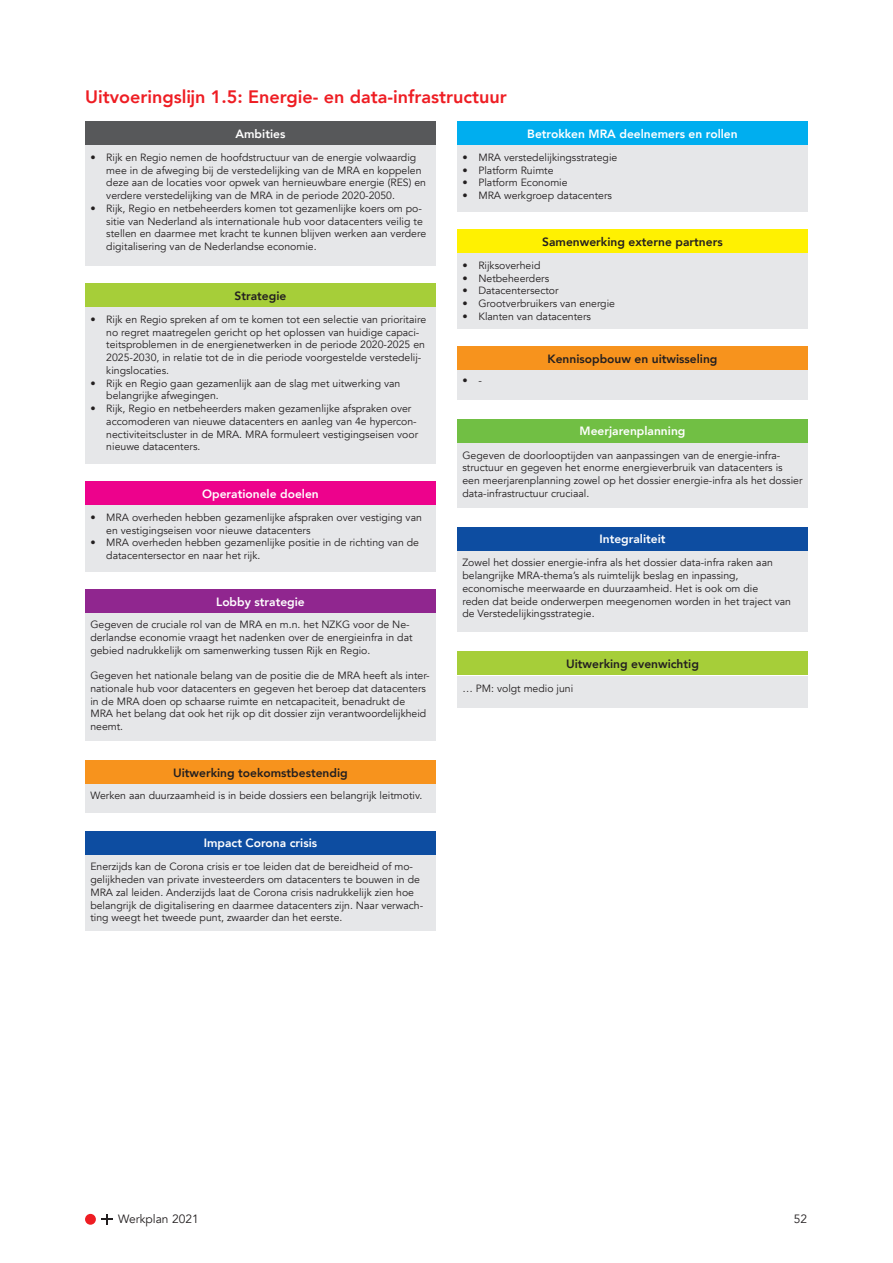
<style>
.page{position:relative;width:893px;height:1263px;background:#fff}
.page>*{position:absolute;margin:0;border:0;box-sizing:border-box;transform-origin:0 0}
.Hoofdkop{font:800 18px "Avenir";color:#ee1d23}
.t1{font:800 12px "Avenir";color:#fff}
.t2{font:800 12px "Avenir";color:#231f20}
.t3{font:12px "Avenir";color:#231f20}
.opsomming_bullets{font:10.5px/12.8px "Avenir";color:#231f20}
</style>
<div class="page">
<svg style="left:101px;top:1214px;width:11px;height:10px"></svg>
<div style="left:85px;top:1214px;width:11px;height:11px;background:#ee1d23;border-radius:50%"></div>
<div style="left:85px;top:145px;width:351px;height:120px;background:#e6e7e9"></div>
<div style="left:457px;top:145px;width:351px;height:66px;background:#e6e7e9"></div>
<div style="left:85px;top:307px;width:351px;height:156px;background:#e6e7e9"></div>
<div style="left:457px;top:253px;width:351px;height:76px;background:#e6e7e9"></div>
<div style="left:85px;top:505px;width:351px;height:66px;background:#e6e7e9"></div>
<div style="left:457px;top:368px;width:351px;height:32px;background:#e6e7e9"></div>
<div style="left:85px;top:612px;width:351px;height:129px;background:#e6e7e9"></div>
<div style="left:457px;top:443px;width:351px;height:64px;background:#e6e7e9"></div>
<div style="left:457px;top:551px;width:351px;height:80px;background:#e6e7e9"></div>
<div style="left:85px;top:121px;width:351px;height:24px;background:#57585a"></div>
<div style="left:457px;top:121px;width:351px;height:24px;background:#00aeef"></div>
<div style="left:85px;top:283px;width:351px;height:24px;background:#a6ce39"></div>
<div style="left:457px;top:229px;width:351px;height:24px;background:#fff101"></div>
<div style="left:457px;top:346px;width:351px;height:24px;background:#f7931d"></div>
<div style="left:457px;top:419px;width:351px;height:24px;background:#71bf44"></div>
<div style="left:457px;top:527px;width:351px;height:24px;background:#0d4da1"></div>
<div style="left:85px;top:589px;width:351px;height:24px;background:#90268f"></div>
<div style="left:85px;top:481px;width:351px;height:24px;background:#ed028c"></div>
<div style="left:85px;top:783px;width:351px;height:30px;background:#e6e7e9"></div>
<div style="left:85px;top:854px;width:351px;height:77px;background:#e6e7e9"></div>
<div style="left:457px;top:676px;width:351px;height:31px;background:#e6e7e9"></div>
<div style="left:85px;top:760px;width:351px;height:24px;background:#f7931d"></div>
<div style="left:85px;top:831px;width:351px;height:24px;background:#0d4da1"></div>
<div style="left:457px;top:651px;width:351px;height:24px;background:#a6ce39"></div>
<p class="Hoofdkop" style="left:85px;top:83px;width:423px">Uitvoeringslijn 1.5: Energie- en data-infrastructuur</p>
<p class="t1" style="left:236px;top:124px;width:51px">Ambities</p>
<p class="t1" style="left:527px;top:124px;width:212px">Betrokken MRA deelnemers en rollen</p>
<p class="opsomming_bullets" style="left:106px;top:151px;width:321px;text-indent:-16px">• Rijk en Regio nemen de hoofdstructuur van de energie volwaardig mee in de afweging bij de verstedelijking van de MRA en koppelen deze aan de locaties voor opwek van hernieuwbare energie (RES) en verdere verstedelijking van de MRA in de periode 2020-2050.</p>
<p class="opsomming_bullets" style="left:106px;top:202px;width:321px;text-indent:-16px">• Rijk, Regio en netbeheerders komen tot gezamenlijke koers om po&shy;sitie van Nederland als internationale hub voor datacenters veilig te stellen en daarmee met kracht te kunnen blijven werken aan verdere digitalisering van de Nederlandse economie.</p>
<p class="t2" style="left:235px;top:286px;width:53px">Strategie</p>
<p class="opsomming_bullets" style="left:106px;top:313px;width:321px;text-indent:-16px">• Rijk en Regio spreken af om te komen tot een selectie van prioritaire no regret maatregelen gericht op het oplossen van huidige capaci&shy;teitsproblemen in de energienetwerken in de periode 2020-2025 en 2025-2030, in relatie tot de in die periode voorgestelde verstedelij&shy;kingslocaties.</p>
<p class="opsomming_bullets" style="left:106px;top:377px;width:296px;text-indent:-16px">• Rijk en Regio gaan gezamenlijk aan de slag met uitwerking van belangrijke afwegingen.</p>
<p class="opsomming_bullets" style="left:106px;top:402px;width:313px;text-indent:-16px">• Rijk, Regio en netbeheerders maken gezamenlijke afspraken over accomoderen van nieuwe datacenters en aanleg van 4e hypercon&shy;nectiviteitscluster in de MRA. MRA formuleert vestigingseisen voor nieuwe datacenters.</p>
<p class="t1" style="left:202px;top:484px;width:118px">Operationele doelen</p>
<p class="opsomming_bullets" style="left:106px;top:511px;width:317px;text-indent:-16px">• MRA overheden hebben gezamenlijke afspraken over vestiging van en vestigingseisen voor nieuwe datacenters</p>
<p class="opsomming_bullets" style="left:106px;top:537px;width:314px;text-indent:-16px">• MRA overheden hebben gezamenlijke positie in de richting van de datacentersector en naar het rijk.</p>
<p class="t1" style="left:216px;top:592px;width:90px">Lobby strategie</p>
<p class="opsomming_bullets" style="left:90px;top:618px;width:324px">Gegeven de cruciale rol van de MRA en m.n. het NZKG voor de Ne&shy;derlandse economie vraagt het nadenken over de energieinfra in dat gebied nadrukkelijk om samenwerking tussen Rijk en Regio.</p>
<p class="opsomming_bullets" style="left:90px;top:669px;width:341px">Gegeven het nationale belang van de positie die de MRA heeft als inter&shy;nationale hub voor datacenters en gegeven het beroep dat datacenters in de MRA doen op schaarse ruimte en netcapaciteit, benadrukt de MRA het belang dat ook het rijk op dit dossier zijn verantwoordelijkheid neemt.</p>
<p class="t2" style="left:173px;top:763px;width:176px">Uitwerking toekomstbestendig</p>
<p class="opsomming_bullets" style="left:90px;top:789px;width:333px">Werken aan duurzaamheid is in beide dossiers een belangrijk leitmotiv.</p>
<p class="t1" style="left:204px;top:834px;width:115px">Impact Corona crisis</p>
<p class="opsomming_bullets" style="left:90px;top:860px;width:334px">Enerzijds kan de Corona crisis er toe leiden dat de bereidheid of mo&shy;gelijkheden van private investeerders om datacenters te bouwen in de MRA zal leiden. Anderzijds laat de Corona crisis nadrukkelijk zien hoe belangrijk de digitalisering en daarmee datacenters zijn. Naar verwach&shy;ting weegt het tweede punt, zwaarder dan het eerste.</p>
<p class="opsomming_bullets" style="left:462px;top:151px;width:156px">• MRA verstedelijkingsstrategie</p>
<p class="opsomming_bullets" style="left:462px;top:164px;width:93px">• Platform Ruimte</p>
<p class="opsomming_bullets" style="left:462px;top:177px;width:107px">• Platform Economie</p>
<p class="opsomming_bullets" style="left:462px;top:189px;width:151px">• MRA werkgroep datacenters</p>
<p class="t2" style="left:542px;top:232px;width:182px">Samenwerking externe partners</p>
<p class="opsomming_bullets" style="left:462px;top:259px;width:79px">• Rijksoverheid</p>
<p class="opsomming_bullets" style="left:462px;top:272px;width:88px">• Netbeheerders</p>
<p class="opsomming_bullets" style="left:462px;top:285px;width:98px">• Datacentersector</p>
<p class="opsomming_bullets" style="left:462px;top:297px;width:154px">• Grootverbruikers van energie</p>
<p class="opsomming_bullets" style="left:462px;top:310px;width:130px">• Klanten van datacenters</p>
<p class="opsomming_bullets" style="left:462px;top:374px;width:21px">• -</p>
<p class="t2" style="left:547px;top:349px;width:172px">Kennisopbouw en uitwisseling</p>
<p class="t1" style="left:580px;top:422px;width:107px">Meerjarenplanning</p>
<p class="opsomming_bullets" style="left:462px;top:449px;width:342px">Gegeven de doorlooptijden van aanpassingen van de energie-infra&shy;structuur en gegeven het enorme energieverbruik van datacenters is een meerjarenplanning zowel op het dossier energie-infra als het dossier data-infrastructuur cruciaal.</p>
<p class="t1" style="left:599px;top:530px;width:68px">Integraliteit</p>
<p class="opsomming_bullets" style="left:462px;top:557px;width:330px">Zowel het dossier energie-infra als het dossier data-infra raken aan belangrijke MRA-thema’s als ruimtelijk beslag en inpassing, economische meerwaarde en duurzaamheid. Het is ook om die<br>reden dat beide onderwerpen meegenomen worden in het traject van de Verstedelijkingsstrategie.</p>
<p class="t2" style="left:566px;top:654px;width:134px">Uitwerking evenwichtig</p>
<p class="opsomming_bullets" style="left:462px;top:682px;width:112px">… PM: volgt medio juni</p>
<p class="t3" style="left:118px;top:1212px;width:82px">Werkplan 2021</p>
<p class="t3" style="left:794px;top:1212px;width:15px">52</p>
</div>
